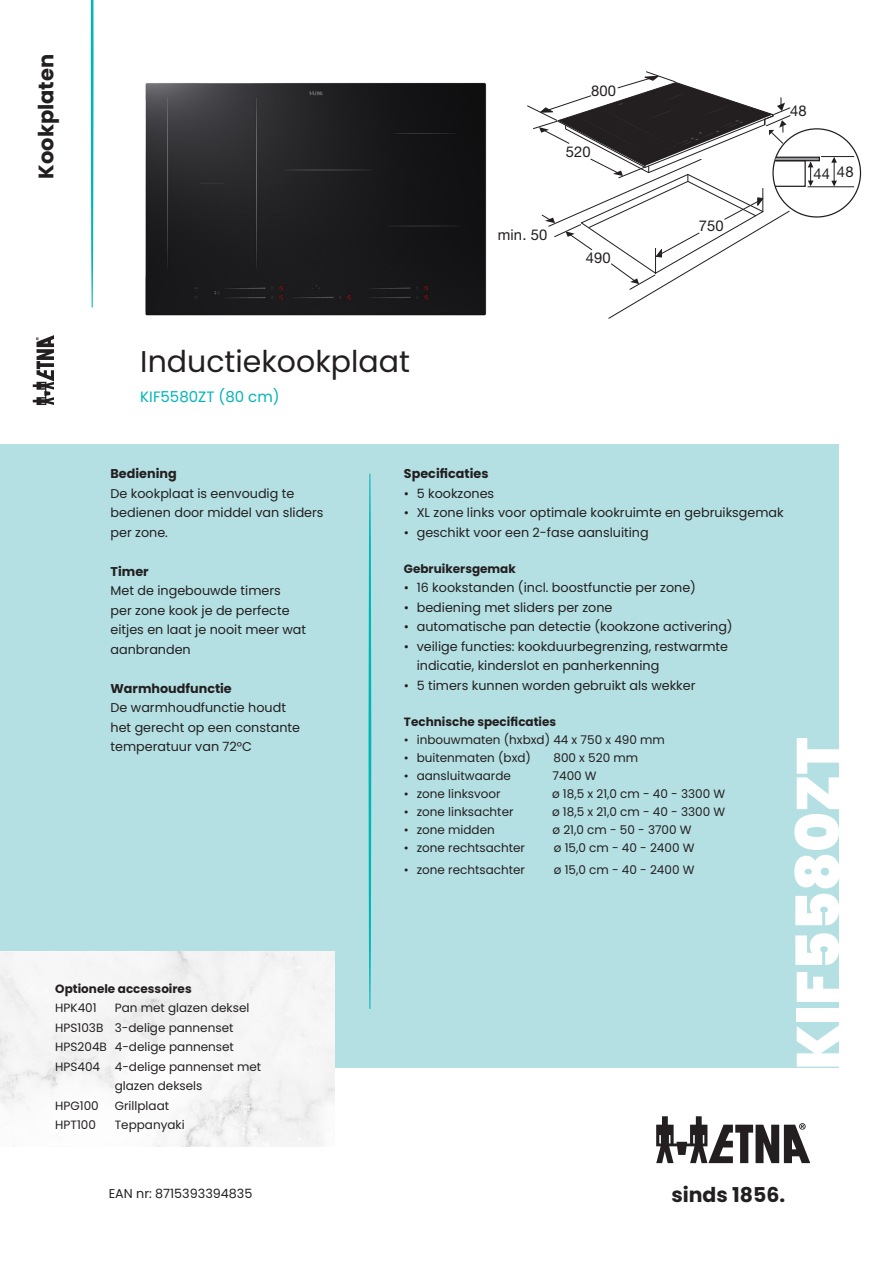
<style>
.page{position:relative;width:893px;height:1263px;background:#fff}
.page>*{position:absolute;margin:0;border:0;box-sizing:border-box;transform-origin:0 0}
.Typenummer_wit{font:900 60px "Poppins";color:#fff}
.Commerciële_naam{font:30px "Poppins";color:#231f20}
.t1{font:700 21px "Poppins";color:#231f20}
.t2{font:700 20.4px "Poppins";color:#231f20}
.Typenummer___afmeting{font:15px "Poppins";color:#00b5b8}
.t3{font:14.85px "Helvetica Neue LT Std";letter-spacing:.01em;color:#231f20}
.USP{font:12.75px/19.5px "Poppins";color:#231f20}
.Producttekst_tussenkop{font:700 12.75px "Poppins";color:#231f20}
.ETNA_Producttekst_bullet{font:12.75px "Poppins";color:#231f20}
.ETNA_Producttekst_tussenkop{font:700 12.75px "Poppins";color:#231f20}
.Optionele_accessoires{font:12px "Poppins";color:#231f20}
.producttekst_tussenkop{font:700 12px "Poppins";color:#231f20}
.ETNA_producttekst_tussenkop{font:700 12px "Poppins";color:#231f20}
</style>
<div class="page">
<div style="left:0;top:444px;width:839px;height:623px;background:#b4e0e3"></div>
<svg style="left:91px;top:0;width:3px;height:308px"></svg>
<svg style="left:33px;top:335px;width:21px;height:70px"></svg>
<svg style="left:369px;top:474px;width:2px;height:535px"></svg>
<svg style="left:656px;top:1116px;width:154px;height:47px"></svg>
<div style="left:0;top:951px;width:334px;height:195px;background:#f5f5f5"></div>
<img style="left:145px;top:82px;width:342px;height:234px">
<hr style="left:807px;top:186px;width:47px;height:1px;background:#231f20">
<hr style="left:821px;top:156px;width:33px;height:1px;background:#231f20">
<svg style="left:831px;top:157px;width:6px;height:30px"></svg>
<svg style="left:527px;top:71px;width:294px;height:248px"></svg>
<h3 class="t1" style="left:34px;top:179px;width:126px;rotate:-90deg">Kookplaten</h3>
<p class="Commerciële_naam" style="left:140px;top:344px;width:271px">Inductiekookplaat</p>
<p class="Typenummer___afmeting" style="left:140px;top:388px;width:141px">KIF5580ZT (80 cm)</p>
<p class="t3" style="left:591px;top:82px;width:26px">800</p>
<p class="t3" style="left:566px;top:143px;width:26px">520</p>
<p class="t3" style="left:498px;top:226px;width:51px">min. 50</p>
<p class="t3" style="left:586px;top:249px;width:26px">490</p>
<p class="t3" style="left:699px;top:217px;width:26px">750</p>
<p class="t3" style="left:790px;top:102px;width:18px">48</p>
<p class="t3" style="left:813px;top:164px;width:42px">44 48</p>
<p class="ETNA_Producttekst_tussenkop" style="left:111px;top:466px;width:68px">Bediening</p>
<p class="USP" style="left:111px;top:484px;width:215px">De kookplaat is eenvoudig te bedienen door middel van sliders per zone.</p>
<p class="ETNA_Producttekst_tussenkop" style="left:111px;top:564px;width:40px">Timer</p>
<p class="USP" style="left:111px;top:581px;width:197px">Met de ingebouwde timers<br>per zone kook je de perfecte eitjes en laat je nooit meer wat aanbranden</p>
<p class="Producttekst_tussenkop" style="left:111px;top:681px;width:123px">Warmhoudfunctie</p>
<p class="USP" style="left:111px;top:698px;width:177px">De warmhoudfunctie houdt</p>
<p class="USP" style="left:111px;top:718px;width:191px">het gerecht op een constante</p>
<p class="USP" style="left:111px;top:737px;width:143px">temperatuur van 72°C</p>
<p class="ETNA_producttekst_tussenkop" style="left:55px;top:981px;width:138px">Optionele accessoires</p>
<p class="Optionele_accessoires" style="left:55px;top:1001px;width:43px">HPK401</p>
<p class="Optionele_accessoires" style="left:115px;top:1001px;width:136px">Pan met glazen deksel</p>
<p class="Optionele_accessoires" style="left:55px;top:1020px;width:180px">HPS103B 3-delige pannenset</p>
<p class="Optionele_accessoires" style="left:55px;top:1040px;width:180px">HPS204B 4-delige pannenset</p>
<p class="Optionele_accessoires" style="left:55px;top:1059px;width:208px">HPS404 4-delige pannenset met</p>
<p class="Optionele_accessoires" style="left:115px;top:1079px;width:89px">glazen deksels</p>
<p class="Optionele_accessoires" style="left:55px;top:1098px;width:45px">HPG100</p>
<p class="Optionele_accessoires" style="left:115px;top:1098px;width:56px">Grillplaat</p>
<p class="Optionele_accessoires" style="left:55px;top:1118px;width:42px">HPT100</p>
<p class="Optionele_accessoires" style="left:115px;top:1118px;width:71px">Teppanyaki</p>
<p class="ETNA_Producttekst_bullet" style="left:109px;top:1186px;width:145px">EAN nr: 8715393394835</p>
<p class="Producttekst_tussenkop" style="left:404px;top:466px;width:86px">Specificaties</p>
<p class="USP" style="left:404px;top:484px;width:92px">• 5 kookzones</p>
<p class="USP" style="left:404px;top:503px;width:381px">• XL zone links voor optimale kookruimte en gebruiksgemak</p>
<p class="USP" style="left:404px;top:523px;width:246px">• geschikt voor een 2-fase aansluiting</p>
<p class="producttekst_tussenkop" style="left:404px;top:562px;width:113px">Gebruikersgemak</p>
<p class="USP" style="left:404px;top:578px;width:294px">• 16 kookstanden (incl. boostfunctie per zone)</p>
<p class="USP" style="left:404px;top:598px;width:210px">• bediening met sliders per zone</p>
<p class="USP" style="left:404px;top:617px;width:330px">• automatische pan detectie (kookzone activering)</p>
<p class="USP" style="left:417px;top:637px;width:313px;text-indent:-13px">• veilige functies: kookduurbegrenzing, restwarmte indicatie, kinderslot en panherkenning</p>
<p class="USP" style="left:404px;top:676px;width:293px">• 5 timers kunnen worden gebruikt als wekker</p>
<p class="producttekst_tussenkop" style="left:404px;top:715px;width:154px">Technische specificaties</p>
<p class="Optionele_accessoires" style="left:404px;top:733px;width:262px">• inbouwmaten (hxbxd) 44 x 750 x 490 mm</p>
<p class="Optionele_accessoires" style="left:404px;top:751px;width:129px">• buitenmaten (bxd)</p>
<p class="Optionele_accessoires" style="left:553px;top:751px;width:86px">800 x 520 mm</p>
<p class="Optionele_accessoires" style="left:404px;top:769px;width:108px">• aansluitwaarde</p>
<p class="Optionele_accessoires" style="left:553px;top:769px;width:46px">7400 W</p>
<p class="Optionele_accessoires" style="left:404px;top:787px;width:98px">• zone linksvoor</p>
<p class="Optionele_accessoires" style="left:552px;top:787px;width:175px">ø 18,5 x 21,0 cm - 40 - 3300 W</p>
<p class="Optionele_accessoires" style="left:404px;top:805px;width:111px">• zone linksachter</p>
<p class="Optionele_accessoires" style="left:552px;top:805px;width:175px">ø 18,5 x 21,0 cm - 40 - 3300 W</p>
<p class="Optionele_accessoires" style="left:404px;top:823px;width:92px">• zone midden</p>
<p class="Optionele_accessoires" style="left:552px;top:823px;width:141px">ø 21,0 cm - 50 - 3700 W</p>
<p class="Optionele_accessoires" style="left:404px;top:841px;width:123px">• zone rechtsachter</p>
<p class="Optionele_accessoires" style="left:554px;top:841px;width:142px">ø 15,0 cm - 40 - 2400 W</p>
<p class="Optionele_accessoires" style="left:404px;top:862px;width:123px">• zone rechtsachter</p>
<p class="Optionele_accessoires" style="left:554px;top:862px;width:142px">ø 15,0 cm - 40 - 2400 W</p>
<p class="Typenummer_wit" style="left:783px;top:1070px;width:334px;rotate:-90deg">KIF5580ZT</p>
<h3 class="t2" style="left:671px;top:1183px;width:115px">sinds 1856.</h3>
</div>
